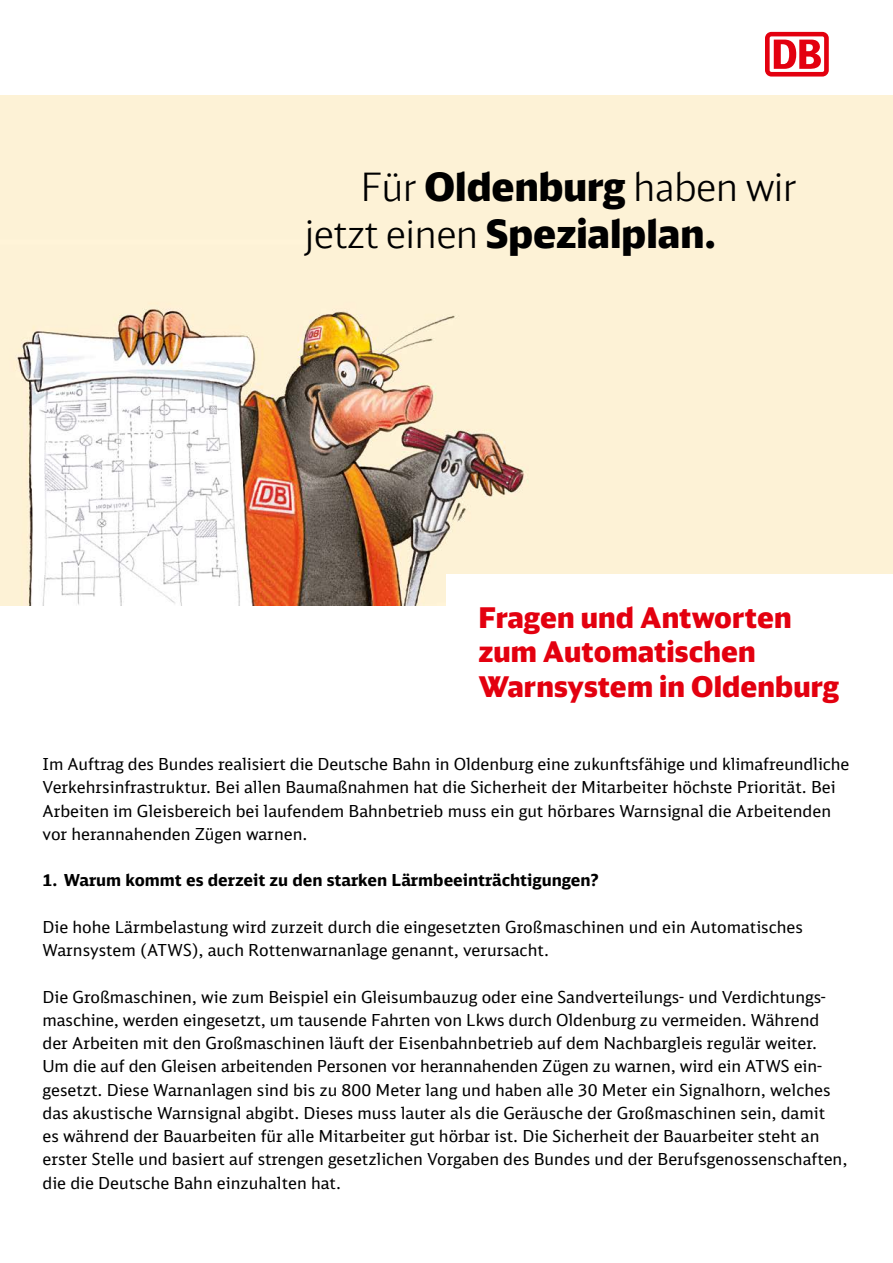
<style>
.page{position:relative;width:893px;height:1263px;background:#fff}
.page>*{position:absolute;margin:0;border:0;box-sizing:border-box;transform-origin:0 0}
.t1{font:300 39px/46.8px "DB Head";color:#000}
.t2{font:900 28.5px/34.2px "DB Head";letter-spacing:.005em;color:#e3000f}
.t3{font:16.5px/23.2px "DB Sans";color:#000}
.t4{font:700 16.5px "DB Sans";color:#000}
.s1{font-weight:900}
</style>
<div class="page">
<img style="left:0;top:96px;width:893px;height:510px">
<div style="left:446px;top:574px;width:447px;height:34px;background:#fff"></div>
<div style="left:765px;top:32px;width:64px;height:45px;background:#e3000f;border-radius:6px"></div>
<div style="left:770px;top:36px;width:54px;height:36px;background:#fff;border-radius:2px"></div>
<svg style="left:774px;top:40px;width:47px;height:29px"></svg>
<h1 class="t1" style="left:305px;top:163px;width:493px;text-indent:56px">Für <span class="s1">Oldenburg</span> haben wir jetzt einen <span class="s1">Spezialplan.</span></h1>
<h2 class="t2" style="left:478px;top:600px;width:362px">Fragen und Antworten zum Automatischen<br>Warnsystem in Oldenburg</h2>
<p class="t3" style="left:43px;top:752px;width:808px">Im Auftrag des Bundes realisiert die Deutsche Bahn in Oldenburg eine zukunftsfähige und klimafreundliche Verkehrsinfrastruktur. Bei allen Baumaßnahmen hat die Sicherheit der Mitarbeiter höchste Priorität. Bei Arbeiten im Gleisbereich bei laufendem Bahnbetrieb muss ein gut hörbares Warnsignal die Arbeitenden vor herannahenden Zügen warnen.</p>
<p class="t4" style="left:43px;top:870px;width:558px">1. Warum kommt es derzeit zu den starken Lärmbeeinträchtigungen?</p>
<p class="t3" style="left:43px;top:915px;width:762px">Die hohe Lärmbelastung wird zurzeit durch die eingesetzten Großmaschinen und ein Automatisches<br>Warnsystem (ATWS), auch Rottenwarnanlage genannt, verursacht.</p>
<p class="t3" style="left:43px;top:985px;width:806px">Die Großmaschinen, wie zum Beispiel ein Gleisumbauzug oder eine Sandverteilungs- und Verdichtungs&shy;maschine, werden eingesetzt, um tausende Fahrten von Lkws durch Oldenburg zu vermeiden. Während der Arbeiten mit den Großmaschinen läuft der Eisenbahnbetrieb auf dem Nachbargleis regulär weiter.<br>Um die auf den Gleisen arbeitenden Personen vor herannahenden Zügen zu warnen, wird ein ATWS ein&shy;gesetzt. Diese Warnanlagen sind bis zu 800 Meter lang und haben alle 30 Meter ein Signalhorn, welches das akustische Warnsignal abgibt. Dieses muss lauter als die Geräusche der Großmaschinen sein, damit<br>es während der Bauarbeiten für alle Mitarbeiter gut hörbar ist. Die Sicherheit der Bauarbeiter steht an erster Stelle und basiert auf strengen gesetzlichen Vorgaben des Bundes und der Berufsgenossenschaften, die die Deutsche Bahn einzuhalten hat.</p>
</div>
